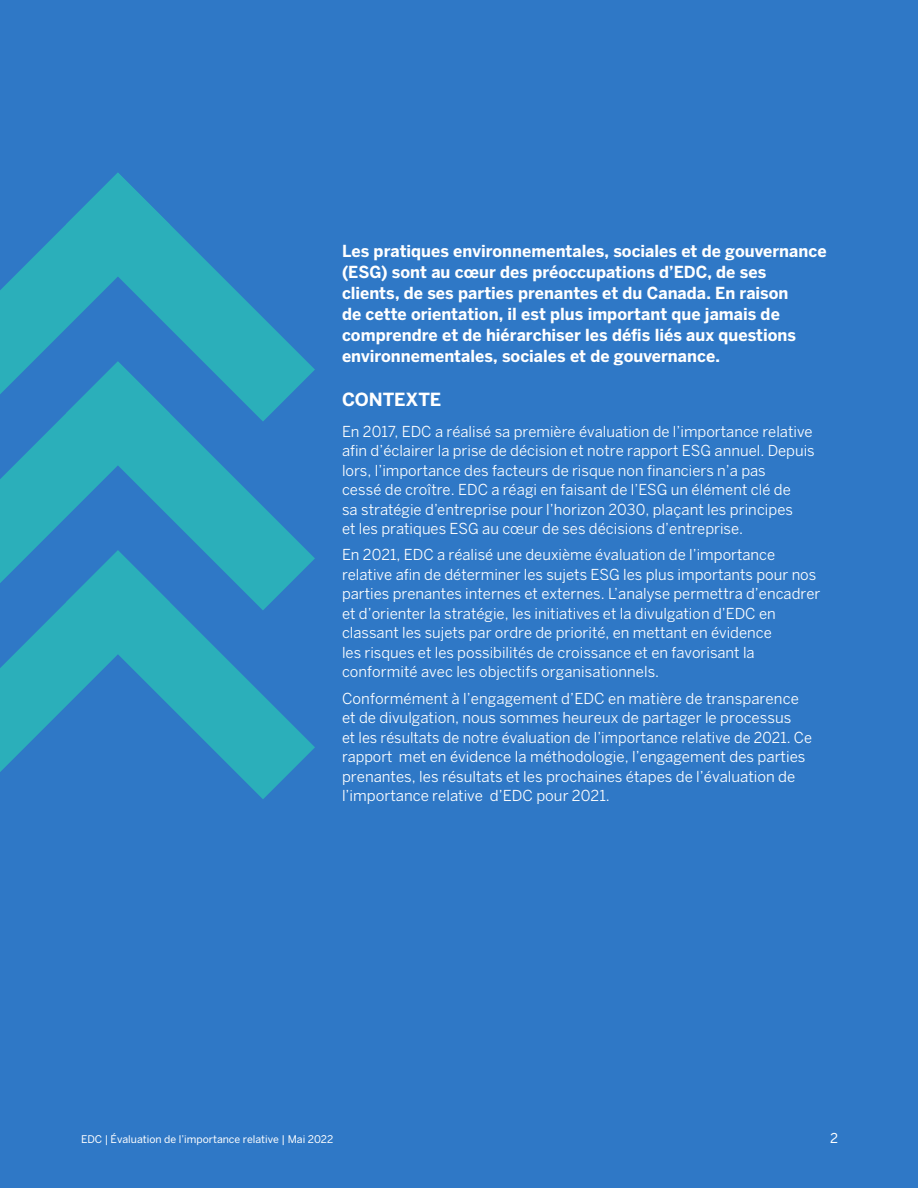
<style>
.page{position:relative;width:918px;height:1188px;background:#2f78c6}
.page>*{position:absolute;margin:0;border:0;box-sizing:border-box;transform-origin:0 0}
.Benton_8_11{font:700 18px "Benton Sans";letter-spacing:-.01em;color:#fff}
.Benton_8_11-2{font:700 16.5px/21px "Benton Sans";color:#fff}
.Benton_8_11-3{font:15px/19.5px "Benton Sans";color:#fff}
.folio{font:13.5px "Benton Sans";color:#fff}
.footer-title{font:10.5px "Benton Sans";color:#fff}
</style>
<div class="page">
<svg style="left:170px;top:610px;width:145px;height:189px"></svg>
<svg style="left:170px;top:422px;width:145px;height:188px"></svg>
<svg style="left:0;top:225px;width:170px;height:547px"></svg>
<svg style="left:66px;top:172px;width:249px;height:250px"></svg>
<p class="Benton_8_11-2" style="left:342px;top:240px;width:486px">Les pratiques environnementales, sociales et de gouvernance (ESG) sont au cœur des préoccupations d’EDC, de ses clients, de ses parties prenantes et du Canada. En raison<br>de cette orientation, il est plus important que jamais de comprendre et de hiérarchiser les défis liés aux questions environnementales, sociales et de gouvernance.</p>
<p class="Benton_8_11" style="left:342px;top:389px;width:101px">CONTEXTE</p>
<p class="Benton_8_11-3" style="left:342px;top:421px;width:474px">En 2017, EDC a réalisé sa première évaluation de l’importance relative afin d’éclairer la prise de décision et notre rapport ESG annuel. Depuis lors, l’importance des facteurs de risque non financiers n’a pas<br>cessé de croître. EDC a réagi en faisant de l’ESG un élément clé de<br>sa stratégie d’entreprise pour l’horizon 2030, plaçant les principes<br>et les pratiques ESG au cœur de ses décisions d’entreprise.</p>
<p class="Benton_8_11-3" style="left:342px;top:545px;width:480px">En 2021, EDC a réalisé une deuxième évaluation de l’importance relative afin de déterminer les sujets ESG les plus importants pour nos parties prenantes internes et externes. L’analyse permettra d’encadrer et d’orienter la stratégie, les initiatives et la divulgation d’EDC en classant les sujets par ordre de priorité, en mettant en évidence<br>les risques et les possibilités de croissance et en favorisant la conformité avec les objectifs organisationnels.</p>
<p class="Benton_8_11-3" style="left:342px;top:688px;width:472px">Conformément à l’engagement d’EDC en matière de transparence et de divulgation, nous sommes heureux de partager le processus<br>et les résultats de notre évaluation de l’importance relative de 2021. Ce rapport met en évidence la méthodologie, l’engagement des parties prenantes, les résultats et les prochaines étapes de l’évaluation de l’importance relative d’EDC pour 2021.</p>
<p class="footer-title" style="left:81px;top:1133px;width:254px">EDC | Évaluation de l’importance relative | Mai 2022</p>
<p class="folio" style="left:830px;top:1130px;width:9px">2</p>
</div>
